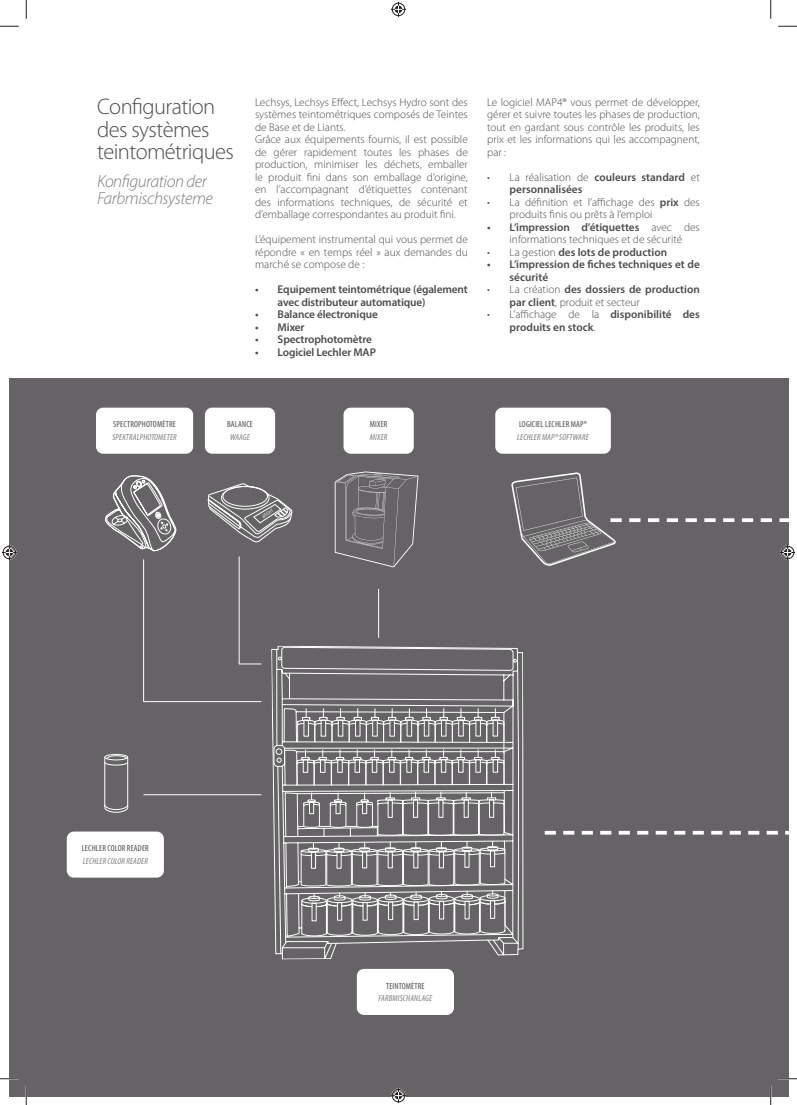
<style>
.page{position:relative;width:797px;height:1105px;background:#fff}
.page>*{position:absolute;margin:0;border:0;box-sizing:border-box;transform-origin:0 0}
.t1{font:300 22.5px/22.5px "Myriad Pro";letter-spacing:-.025em;color:#4e4b4c}
.t2{font:italic 300 17.5px/17.5px "Myriad Pro";letter-spacing:-.025em;color:#7d7c7e}
.t3{font:300 11.25px/12.5px "Myriad Pro";color:#4e4b4c}
.t4{font:600 11.25px/12.5px "Myriad Pro";letter-spacing:-.01em;color:#4e4b4c}
.t5{font:italic condensed 8.75px "Myriad Pro";letter-spacing:.02em;color:#7d7c7e}
.t6{font:condensed 8.75px "Myriad Pro";letter-spacing:.02em;color:#4e4b4c}
.s1{font-weight:300}
.s2{font-weight:600}
</style>
<div class="page">
<div style="left:9px;top:378px;width:779px;height:718px;background:#656365"></div>
<hr style="left:143px;top:559px;width:1px;height:143px;background:#fff">
<svg style="left:335px;top:471px;width:83px;height:96px"></svg>
<svg style="left:208px;top:483px;width:84px;height:59px"></svg>
<svg style="left:271px;top:649px;width:252px;height:301px"></svg>
<svg style="left:273px;top:646px;width:246px;height:310px"></svg>
<svg style="left:275px;top:708px;width:230px;height:252px"></svg>
<hr style="left:239px;top:556px;width:1px;height:108px;background:#fff">
<hr style="left:378px;top:589px;width:1px;height:49px;background:#fff">
<svg style="left:544px;top:831px;width:244px;height:4px"></svg>
<hr style="left:143px;top:701px;width:118px;height:1px;background:#fff">
<svg style="left:239px;top:664px;width:22px;height:1px"></svg>
<hr style="left:143px;top:794px;width:118px;height:1px;background:#fff">
<hr style="left:127px;top:762px;width:1px;height:45px;background:#fff">
<svg style="left:104px;top:804px;width:24px;height:9px"></svg>
<hr style="left:104px;top:762px;width:1px;height:45px;background:#fff">
<svg style="left:104px;top:754px;width:24px;height:11px"></svg>
<svg style="left:105px;top:475px;width:71px;height:76px"></svg>
<div style="left:96px;top:408px;width:97px;height:46px;background:#fff;border-radius:7px"></div>
<div style="left:67px;top:831px;width:97px;height:47px;background:#fff;border-radius:7px"></div>
<div style="left:357px;top:969px;width:97px;height:46px;background:#fff;border-radius:7px"></div>
<div style="left:205px;top:408px;width:70px;height:46px;background:#fff;border-radius:7px"></div>
<div style="left:343px;top:408px;width:71px;height:46px;background:#fff;border-radius:7px"></div>
<div style="left:495px;top:408px;width:116px;height:46px;background:#fff;border-radius:7px"></div>
<svg style="left:0;top:25px;width:19px;height:2px"></svg>
<svg style="left:778px;top:25px;width:19px;height:2px"></svg>
<svg style="left:0;top:1078px;width:19px;height:1px"></svg>
<svg style="left:778px;top:1078px;width:19px;height:1px"></svg>
<svg style="left:25px;top:0;width:2px;height:19px"></svg>
<svg style="left:25px;top:1086px;width:2px;height:19px"></svg>
<svg style="left:770px;top:0;width:1px;height:19px"></svg>
<svg style="left:770px;top:1086px;width:1px;height:19px"></svg>
<svg style="left:391px;top:2px;width:15px;height:15px"></svg>
<svg style="left:391px;top:1088px;width:15px;height:15px"></svg>
<svg style="left:2px;top:545px;width:15px;height:15px"></svg>
<svg style="left:511px;top:472px;width:284px;height:94px"></svg>
<h1 class="t1" style="left:97px;top:95px;width:138px">Configuration des systèmes teintométriques</h1>
<h2 class="t2" style="left:97px;top:172px;width:117px">Konfiguration der<br>Farbmischsysteme</h2>
<p class="t3" style="left:255px;top:95px;width:214px">Lechsys, Lechsys Effect, Lechsys Hydro sont des systèmes teintométriques composés de Teintes de Base et de Liants.<br>Grâce aux équipements fournis, il est possible de gérer rapidement toutes les phases de production, minimiser les déchets, emballer le produit fini dans son emballage d’origine, en l’accompagnant d’étiquettes contenant des informations techniques, de sécurité et d’emballage correspondantes au produit fini.</p>
<p class="t3" style="left:255px;top:233px;width:214px;text-align:justify">L’équipement instrumental qui vous permet de répondre « en temps réel » aux demandes du marché se compose de :</p>
<p class="t4" style="left:277px;top:283px;width:192px;text-indent:-22px">• Equipement teintométrique (également avec distributeur automatique)</p>
<p class="t4" style="left:255px;top:308px;width:124px">• Balance électronique</p>
<p class="t4" style="left:255px;top:320px;width:51px">• Mixer</p>
<p class="t4" style="left:255px;top:333px;width:118px">• Spectrophotomètre</p>
<p class="t4" style="left:255px;top:345px;width:122px">• Logiciel Lechler MAP</p>
<p class="t3" style="left:487px;top:95px;width:214px;text-align:justify">Le logiciel MAP4® vous permet de développer, gérer et suivre toutes les phases de production, tout en gardant sous contrôle les produits, les prix et les informations qui les accompagnent, par :</p>
<p class="t4" style="left:509px;top:170px;width:192px;text-indent:-22px"><span class="s1">• La réalisation de</span> couleurs standard <span class="s1">et </span>personnalisées</p>
<p class="t3" style="left:509px;top:195px;width:192px;text-indent:-22px">• La définition et l’affichage des <span class="s2">prix</span> des produits finis ou prêts à l’emploi</p>
<p class="t3" style="left:487px;top:220px;width:214px;text-align:center"><span class="s2">• L’impression d’étiquettes</span> avec des informations techniques et de sécurité</p>
<p class="t4" style="left:487px;top:245px;width:182px"><span class="s1">• La gestion</span> des lots de production</p>
<p class="t4" style="left:509px;top:258px;width:192px;text-indent:-22px">• L’impression de fiches techniques et de sécurité</p>
<p class="t4" style="left:509px;top:283px;width:192px;text-indent:-22px"><span class="s1">• La création</span> des dossiers de production par client<span class="s1">, produit et secteur</span></p>
<p class="t4" style="left:509px;top:308px;width:192px;text-indent:-22px"><span class="s1">• L’affichage de la</span> disponibilité des produits en stock<span class="s1">.</span></p>
<p class="t6" style="left:113px;top:419px;width:64px">SPECTROPHOTOMÈTRE</p>
<p class="t5" style="left:112px;top:431px;width:66px">SPEKTRALPHOTOMETER</p>
<p class="t6" style="left:227px;top:419px;width:27px">BALANCE</p>
<p class="t5" style="left:230px;top:431px;width:21px">WAAGE</p>
<p class="t6" style="left:370px;top:419px;width:19px">MIXER</p>
<p class="t5" style="left:370px;top:431px;width:19px">MIXER</p>
<p class="t6" style="left:519px;top:419px;width:69px">LOGICIEL LECHLER MAP®</p>
<p class="t5" style="left:517px;top:431px;width:73px">LECHLER MAP® SOFTWARE</p>
<p class="t6" style="left:82px;top:843px;width:69px">LECHLER COLOR READER</p>
<p class="t5" style="left:83px;top:855px;width:66px">LECHLER COLOR READER</p>
<p class="t6" style="left:386px;top:980px;width:40px">TEINTOMÈTRE</p>
<p class="t5" style="left:378px;top:993px;width:55px">FARBMISCHANLAGE</p>
</div>
